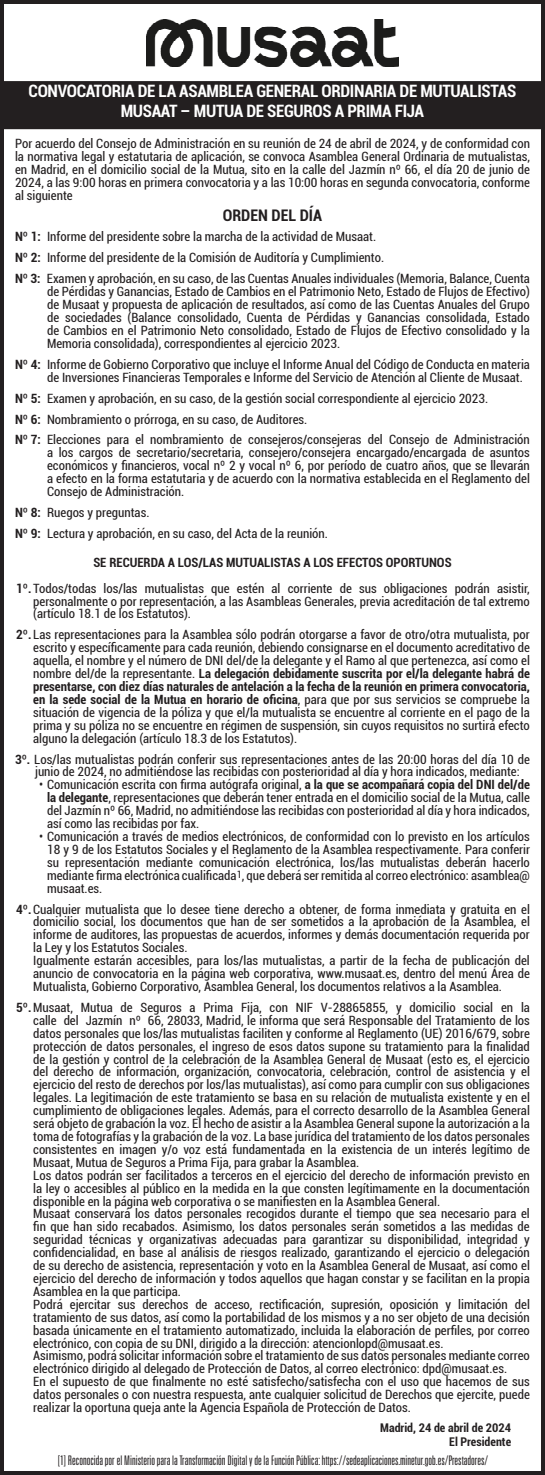
<style>
.page{position:relative;width:545px;height:1475px;background:#fff}
.page>*{position:absolute;margin:0;border:0;box-sizing:border-box;transform-origin:0 0}
.t1{font:700 condensed 17px "Roboto";letter-spacing:-.02em;color:#fff}
.t2{font:700 condensed 16px "Roboto";color:#231f20}
.t3{font:300 ultra-condensed 13.2px "Univers LT Std";color:#231f20}
.t4{font:condensed 12.8px/12.8px "Roboto";color:#231f20;text-align:justify}
.t5{font:700 condensed 12.8px "Roboto";color:#231f20}
.t6{font:700 condensed 12px "Roboto";color:#231f20}
.s1{font-weight:700}
</style>
<div class="page">
<div style="left:0;top:0;width:544px;height:1474px;border:4px solid #231f20"></div>
<div style="left:0;top:81px;width:544px;height:48px;background:#231f20"></div>
<img style="left:146px;top:20px;width:252px;height:47px">
<p class="t1" style="left:29px;top:79px;width:489px">CONVOCATORIA DE LA ASAMBLEA GENERAL ORDINARIA DE MUTUALISTAS</p>
<p class="t1" style="left:121px;top:99px;width:304px">MUSAAT – MUTUA DE SEGUROS A PRIMA FIJA</p>
<p class="t4" style="left:15px;top:137px;width:516px">Por acuerdo del Consejo de Administración en su reunión de 24 de abril de 2024, y de conformidad con la normativa legal y estatutaria de aplicación, se convoca Asamblea General Ordinaria de mutualistas, en Madrid, en el domicilio social de la Mutua, sito en la calle del Jazmín nº 66, el día 20 de junio de 2024, a las 9:00 horas en primera convocatoria y a las 10:00 horas en segunda convocatoria, conforme al siguiente</p>
<p class="t2" style="left:222px;top:204px;width:101px">ORDEN DEL DÍA</p>
<p class="t4" style="left:15px;top:230px;width:362px"><span class="s1">Nº 1:</span> Informe del presidente sobre la marcha de la actividad de Musaat.</p>
<p class="t4" style="left:15px;top:251px;width:370px"><span class="s1">Nº 2:</span> Informe del presidente de la Comisión de Auditoría y Cumplimiento.</p>
<p class="t4" style="left:47px;top:272px;width:484px;text-indent:-32px"><span class="s1">Nº 3:</span> Examen y aprobación, en su caso, de las Cuentas Anuales individuales (Memoria, Balance, Cuenta de Pérdidas y Ganancias, Estado de Cambios en el Patrimonio Neto, Estado de Flujos de Efectivo) de Musaat y propuesta de aplicación de resultados, así como de las Cuentas Anuales del Grupo de sociedades (Balance consolidado, Cuenta de Pérdidas y Ganancias consolidada, Estado de Cambios en el Patrimonio Neto consolidado, Estado de Flujos de Efectivo consolidado y la Memoria consolidada), correspondientes al ejercicio 2023.</p>
<p class="t4" style="left:47px;top:357px;width:484px;text-indent:-32px"><span class="s1">Nº 4:</span> Informe de Gobierno Corporativo que incluye el Informe Anual del Código de Conducta en materia de Inversiones Financieras Temporales e Informe del Servicio de Atención al Cliente de Musaat.</p>
<p class="t4" style="left:15px;top:391px;width:474px"><span class="s1">Nº 5:</span> Examen y aprobación, en su caso, de la gestión social correspondiente al ejercicio 2023.</p>
<p class="t4" style="left:15px;top:412px;width:293px"><span class="s1">Nº 6:</span> Nombramiento o prórroga, en su caso, de Auditores.</p>
<p class="t4" style="left:47px;top:433px;width:484px;text-indent:-32px"><span class="s1">Nº 7:</span> Elecciones para el nombramiento de consejeros/consejeras del Consejo de Administración a los cargos de secretario/secretaria, consejero/consejera encargado/encargada de asuntos económicos y financieros, vocal nº 2 y vocal nº 6, por período de cuatro años, que se llevarán a efecto en la forma estatutaria y de acuerdo con la normativa establecida en el Reglamento del Consejo de Administración.</p>
<p class="t4" style="left:15px;top:505px;width:136px"><span class="s1">Nº 8:</span> Ruegos y preguntas.</p>
<p class="t4" style="left:15px;top:526px;width:314px"><span class="s1">Nº 9:</span> Lectura y aprobación, en su caso, del Acta de la reunión.</p>
<p class="t5" style="left:93px;top:553px;width:359px">SE RECUERDA A LOS/LAS MUTUALISTAS A LOS EFECTOS OPORTUNOS</p>
<p class="t4" style="left:33px;top:581px;width:498px;text-indent:-17px"><span class="s1">1º.</span> Todos/todas los/las mutualistas que estén al corriente de sus obligaciones podrán asistir, personalmente o por representación, a las Asambleas Generales, previa acreditación de tal extremo (artículo 18.1 de los Estatutos).</p>
<p class="t4" style="left:33px;top:627px;width:498px;text-indent:-17px"><span class="s1">2º.</span> Las representaciones para la Asamblea sólo podrán otorgarse a favor de otro/otra mutualista, por escrito y específicamente para cada reunión, debiendo consignarse en el documento acreditativo de aquella, el nombre y el número de DNI del/de la delegante y el Ramo al que pertenezca, así como el nombre del/de la representante. <span class="s1">La delegación debidamente suscrita por el/la delegante habrá de presentarse, con diez días naturales de antelación a la fecha de la reunión en primera convocatoria, en la sede social de la Mutua en horario de oficina</span>, para que por sus servicios se compruebe la situación de vigencia de la póliza y que el/la mutualista se encuentre al corriente en el pago de la prima y su póliza no se encuentre en régimen de suspensión, sin cuyos requisitos no surtirá efecto alguno la delegación (artículo 18.3 de los Estatutos).</p>
<p class="t4" style="left:35px;top:752px;width:496px;text-indent:-20px"><span class="s1">3º.</span> Los/las mutualistas podrán conferir sus representaciones antes de las 20:00 horas del día 10 de junio de 2024, no admitiéndose las recibidas con posterioridad al día y hora indicados, mediante:</p>
<p class="t4" style="left:47px;top:777px;width:484px;text-indent:-8px">• Comunicación escrita con firma autógrafa original, <span class="s1">a la que se acompañará copia del DNI del/de la delegante</span>, representaciones que deberán tener entrada en el domicilio social de la Mutua, calle del Jazmín nº 66, Madrid, no admitiéndose las recibidas con posterioridad al día y hora indicados, así como las recibidas por fax.</p>
<p class="t4" style="left:47px;top:829px;width:484px;text-indent:-8px">• Comunicación a través de medios electrónicos, de conformidad con lo previsto en los artículos 18 y 9 de los Estatutos Sociales y el Reglamento de la Asamblea respectivamente. Para conferir su representación mediante comunicación electrónica, los/las mutualistas deberán hacerlo mediante firma electrónica cualificada<sup>1</sup>, que deberá ser remitida al correo electrónico: asamblea@ musaat.es.</p>
<p class="t4" style="left:33px;top:901px;width:498px;text-indent:-17px"><span class="s1">4º.</span>Cualquier mutualista que lo desee tiene derecho a obtener, de forma inmediata y gratuita en el domicilio social, los documentos que han de ser sometidos a la aprobación de la Asamblea, el informe de auditores, las propuestas de acuerdos, informes y demás documentación requerida por la Ley y los Estatutos Sociales.</p>
<p class="t4" style="left:33px;top:953px;width:498px">Igualmente estarán accesibles, para los/las mutualistas, a partir de la fecha de publicación del anuncio de convocatoria en la página web corporativa, www.musaat.es, dentro del menú Área de Mutualista, Gobierno Corporativo, Asamblea General, los documentos relativos a la Asamblea.</p>
<p class="t4" style="left:33px;top:1000px;width:498px;text-indent:-17px"><span class="s1">5º.</span>Musaat, Mutua de Seguros a Prima Fija, con NIF V-28865855, y domicilio social en la calle del Jazmín nº 66, 28033, Madrid, le informa que será Responsable del Tratamiento de los datos personales que los/las mutualistas faciliten y conforme al Reglamento (UE) 2016/679, sobre protección de datos personales, el ingreso de esos datos supone su tratamiento para la finalidad de la gestión y control de la celebración de la Asamblea General de Musaat (esto es, el ejercicio del derecho de información, organización, convocatoria, celebración, control de asistencia y el ejercicio del resto de derechos por los/las mutualistas), así como para cumplir con sus obligaciones legales. La legitimación de este tratamiento se basa en su relación de mutualista existente y en el cumplimiento de obligaciones legales. Además, para el correcto desarrollo de la Asamblea General será objeto de grabación la voz. El hecho de asistir a la Asamblea General supone la autorización a la toma de fotografías y la grabación de la voz. La base jurídica del tratamiento de los datos personales consistentes en imagen y/o voz está fundamentada en la existencia de un interés legítimo de Musaat, Mutua de Seguros a Prima Fija, para grabar la Asamblea.</p>
<p class="t4" style="left:33px;top:1168px;width:498px">Los datos podrán ser facilitados a terceros en el ejercicio del derecho de información previsto en la ley o accesibles al público en la medida en la que consten legítimamente en la documentación disponible en la página web corporativa o se manifiesten en la Asamblea General.</p>
<p class="t4" style="left:33px;top:1206px;width:498px">Musaat conservará los datos personales recogidos durante el tiempo que sea necesario para el fin que han sido recabados. Asimismo, los datos personales serán sometidos a las medidas de seguridad técnicas y organizativas adecuadas para garantizar su disponibilidad, integridad y confidencialidad, en base al análisis de riesgos realizado, garantizando el ejercicio o delegación de su derecho de asistencia, representación y voto en la Asamblea General de Musaat, así como el ejercicio del derecho de información y todos aquellos que hagan constar y se facilitan en la propia Asamblea en la que participa.</p>
<p class="t4" style="left:33px;top:1296px;width:498px">Podrá ejercitar sus derechos de acceso, rectificación, supresión, oposición y limitación del tratamiento de sus datos, así como la portabilidad de los mismos y a no ser objeto de una decisión basada únicamente en el tratamiento automatizado, incluida la elaboración de perfiles, por correo electrónico, con copia de su DNI, dirigido a la dirección: atencionlopd@musaat.es.</p>
<p class="t4" style="left:33px;top:1348px;width:497px">Asimismo, podrá solicitar información sobre el tratamiento de sus datos personales mediante correo electrónico dirigido al delegado de Protección de Datos, al correo electrónico: dpd@musaat.es.</p>
<p class="t4" style="left:33px;top:1374px;width:498px">En el supuesto de que finalmente no esté satisfecho/satisfecha con el uso que hacemos de sus datos personales o con nuestra respuesta, ante cualquier solicitud de Derechos que ejercite, puede realizar la oportuna queja ante la Agencia Española de Protección de Datos.</p>
<p class="t6" style="left:380px;top:1418px;width:132px">Madrid, 24 de abril de 2024</p>
<p class="t6" style="left:449px;top:1432px;width:63px">El Presidente</p>
<p class="t3" style="left:58px;top:1452px;width:431px">[1] Reconocida por el Ministerio para la Transformación Digital y de la Función Pública: https://sedeaplicaciones.minetur.gob.es/Prestadores/</p>
</div>
